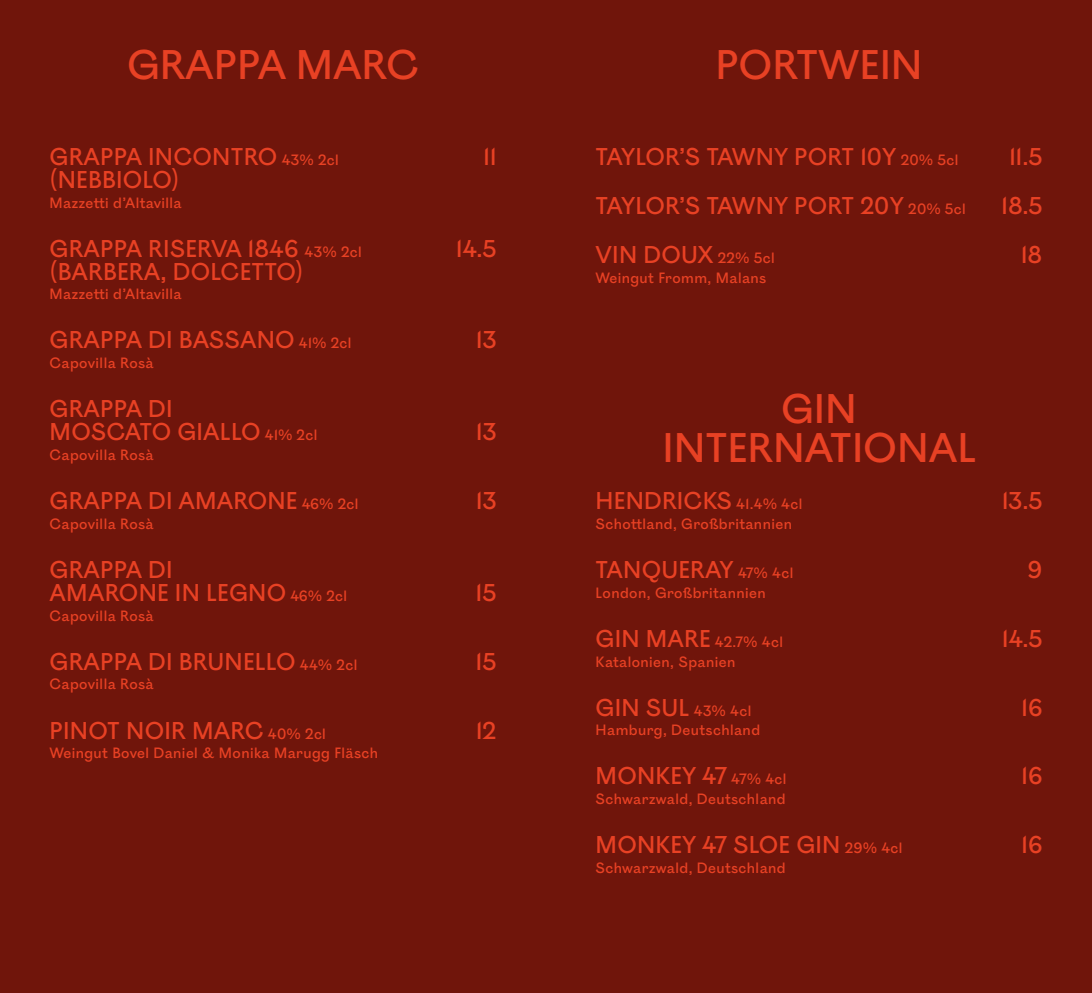
<style>
.page{position:relative;width:1092px;height:993px;background:#fff}
.page>*{position:absolute;margin:0;border:0;box-sizing:border-box;transform-origin:0 0}
.t1{font:38.68px/39.6px "Ostia Antica";color:#e84124;text-align:center}
.t2{font:22.75px/22.8px "Ostia Antica";letter-spacing:.01em;color:#e84124}
.t3{font:14px "Ostia Antica";letter-spacing:.03em;color:#e84124}
.s1{font-size:14px}
.s2{font-size:22.75px}
</style>
<div class="page">
<div style="left:0;top:0;width:1091px;height:992px;background:#70150b"></div>
<h1 class="t1" style="left:127px;top:46px;width:293px">GRAPPA MARC</h1>
<p class="t2" style="left:50px;top:146px;width:290px">GRAPPA INCONTRO <span class="s1">43% 2cl</span></p>
<p class="t2" style="left:483px;top:146px;width:14px">11</p>
<p class="t2" style="left:50px;top:168px;width:131px">(NEBBIOLO)</p>
<p class="t3" style="left:50px;top:195px;width:134px">Mazzetti d’Altavilla</p>
<p class="t2" style="left:50px;top:237px;width:313px">GRAPPA RISERVA 1846 <span class="s1">43% 2cl</span></p>
<p class="t2" style="left:456px;top:237px;width:42px">14.5</p>
<p class="t2" style="left:50px;top:260px;width:255px">(BARBERA, DOLCETTO)</p>
<p class="t3" style="left:50px;top:286px;width:134px">Mazzetti d’Altavilla</p>
<p class="t2" style="left:50px;top:329px;width:303px">GRAPPA DI BASSANO <span class="s1">41% 2cl</span></p>
<p class="t2" style="left:476px;top:329px;width:22px">13</p>
<p class="t3" style="left:50px;top:355px;width:105px">Capovilla Rosà</p>
<p class="t2" style="left:50px;top:398px;width:269px">GRAPPA DI<br>MOSCATO GIALLO <span class="s1">41% 2cl</span></p>
<p class="t2" style="left:476px;top:421px;width:22px">13</p>
<p class="t3" style="left:50px;top:447px;width:105px">Capovilla Rosà</p>
<p class="t2" style="left:50px;top:489px;width:310px">GRAPPA DI AMARONE <span class="s1">46% 2cl</span></p>
<p class="t2" style="left:476px;top:489px;width:22px">13</p>
<p class="t3" style="left:50px;top:515px;width:105px">Capovilla Rosà</p>
<p class="t2" style="left:50px;top:558px;width:299px">GRAPPA DI<br>AMARONE IN LEGNO <span class="s1">46% 2cl</span></p>
<p class="t2" style="left:476px;top:581px;width:22px">15</p>
<p class="t3" style="left:50px;top:607px;width:105px">Capovilla Rosà</p>
<p class="t2" style="left:50px;top:650px;width:309px">GRAPPA DI BRUNELLO <span class="s1">44% 2cl</span></p>
<p class="t2" style="left:476px;top:650px;width:22px">15</p>
<p class="t3" style="left:50px;top:676px;width:105px">Capovilla Rosà</p>
<p class="t2" style="left:50px;top:719px;width:278px">PINOT NOIR MARC <span class="s1">40% 2cl</span></p>
<p class="t2" style="left:476px;top:719px;width:22px">12</p>
<p class="t3" style="left:50px;top:745px;width:330px">Weingut Bovel Daniel &amp; Monika Marugg Fläsch</p>
<h1 class="t1" style="left:715px;top:46px;width:209px">PORTWEIN</h1>
<p class="t2" style="left:595px;top:146px;width:364px">TAYLOR’S TAWNY PORT 10Y <span class="s1">20% 5cl</span></p>
<p class="t2" style="left:1009px;top:146px;width:34px">11.5</p>
<p class="t2" style="left:595px;top:195px;width:372px">TAYLOR’S TAWNY PORT 20Y <span class="s1">20% 5cl</span></p>
<p class="t2" style="left:1001px;top:195px;width:42px">18.5</p>
<p class="t2" style="left:595px;top:244px;width:180px">VIN DOUX <span class="s1">22% 5cl</span></p>
<p class="t2" style="left:1020px;top:244px;width:23px">18</p>
<p class="t3" style="left:595px;top:270px;width:172px">Weingut Fromm, Malans</p>
<h1 class="t1" style="left:662px;top:389px;width:315px">GIN<br>INTERNATIONAL</h1>
<p class="t2" style="left:595px;top:489px;width:208px">HENDRICKS <span class="s1">41.4% 4cl</span></p>
<p class="t2" style="left:1001px;top:489px;width:42px">13.5</p>
<p class="t3" style="left:595px;top:515px;width:198px">Schottland, Großbritannien</p>
<p class="t2" style="left:595px;top:558px;width:199px">TANQUERAY <span class="s1">47% 4cl</span></p>
<p class="t2" style="left:1027px;top:558px;width:16px">9</p>
<p class="t3" style="left:595px;top:584px;width:172px">London, Großbritannien</p>
<p class="t3" style="left:595px;top:633px;width:189px"><span class="s2">GIN MARE</span> 42.7% 4cl</p>
<p class="t2" style="left:1002px;top:627px;width:42px">14.5</p>
<p class="t3" style="left:595px;top:653px;width:141px">Katalonien, Spanien</p>
<p class="t2" style="left:595px;top:696px;width:157px">GIN SUL <span class="s1">43% 4cl</span></p>
<p class="t2" style="left:1021px;top:696px;width:22px">16</p>
<p class="t3" style="left:595px;top:722px;width:166px">Hamburg, Deutschland</p>
<p class="t2" style="left:595px;top:765px;width:192px">MONKEY 47 <span class="s1">47% 4cl</span></p>
<p class="t2" style="left:1021px;top:765px;width:22px">16</p>
<p class="t3" style="left:595px;top:791px;width:192px">Schwarzwald, Deutschland</p>
<p class="t2" style="left:595px;top:833px;width:308px">MONKEY 47 SLOE GIN <span class="s1">29% 4cl</span></p>
<p class="t2" style="left:1021px;top:833px;width:22px">16</p>
<p class="t3" style="left:595px;top:859px;width:192px">Schwarzwald, Deutschland</p>
</div>
